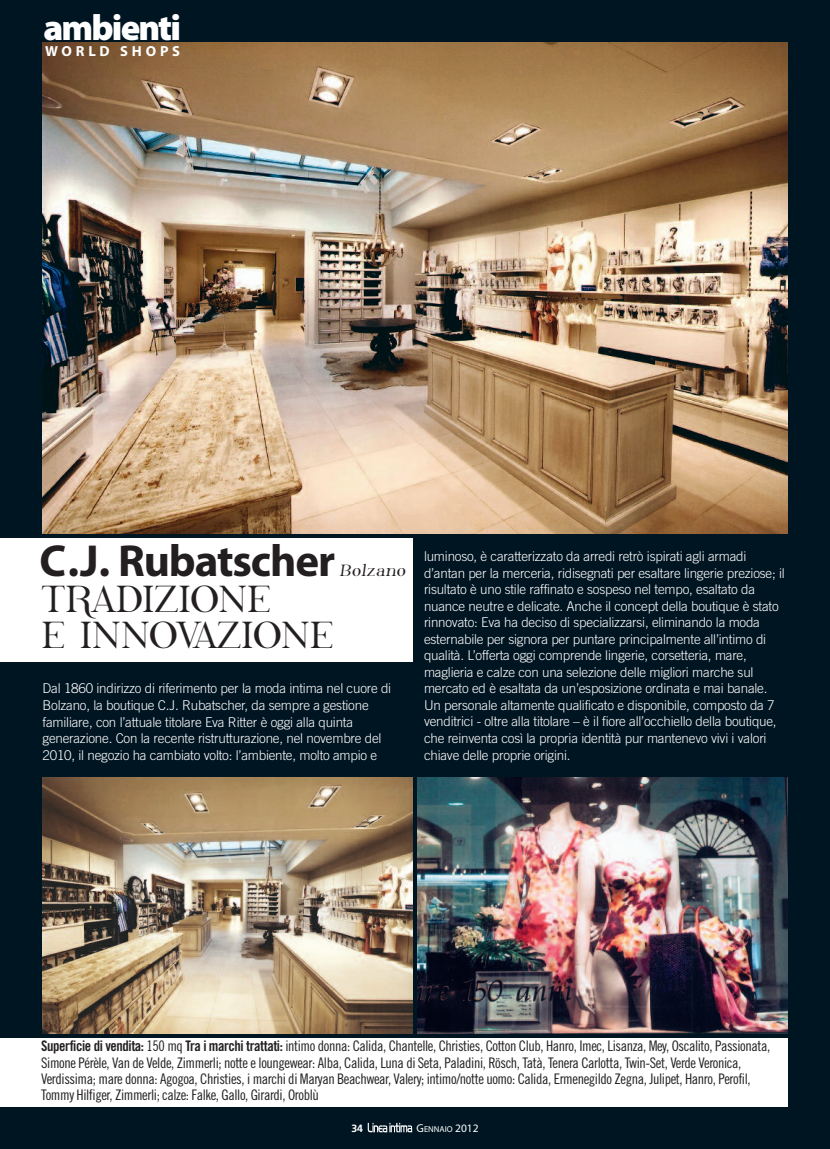
<style>
.page{position:relative;width:830px;height:1149px;background:#fff}
.page>*{position:absolute;margin:0;border:0;box-sizing:border-box;transform-origin:0 0}
.t1{font:700 45px "Myriad Pro";letter-spacing:-.025em;color:#231f20}
.t2{font:37.5px/36px "Phosphorus Selenide";letter-spacing:-.105em;color:#231f20}
.t3{font:900 36.45px "Myriad Pro";letter-spacing:-.05em;color:#fff}
.t4{font:18px "Phosphorus";letter-spacing:-.025em;color:#231f20}
.t5{font:14.55px/16.2px "Trade Gothic Cond Eighteen";letter-spacing:-.03em;color:#231f20}
.t6{font:700 14.55px "Myriad Pro";letter-spacing:.26em;color:#fff}
.t7{font:300 13.5px/16.5px "Trade Gothic";letter-spacing:-.015em;color:#fff}
.t8{font:700 10.5px "Frutiger";color:#fff}
.t9{font:8.55px "Myriad Pro";color:#fff}
.s1{font-family:"Trade Gothic Bold Cond Twenty"}
.s2{font-size:11.4px}
</style>
<div class="page">
<div style="left:0;top:0;width:829px;height:1148px;background:#001522"></div>
<img style="left:43px;top:43px;width:744px;height:490px">
<div style="left:0;top:538px;width:412px;height:123px;background:#fff"></div>
<img style="left:43px;top:777px;width:369px;height:256px">
<img style="left:417px;top:777px;width:370px;height:256px">
<img style="left:367px;top:1122px;width:45px;height:9px">
<div style="left:0;top:1037px;width:787px;height:68px;background:#fff"></div>
<h3 class="t3" style="left:43px;top:14px;width:139px">ambienti</h3>
<p class="t6" style="left:45px;top:45px;width:137px">WORLD SHOPS</p>
<h1 class="t1" style="left:40px;top:543px;width:297px">C.J. Rubatscher</h1>
<h3 class="t4" style="left:338px;top:561px;width:69px">Bolzano</h3>
<h2 class="t2" style="left:40px;top:582px;width:297px">TRADIZIONE<br>E INNOVAZIONE</h2>
<p class="t7" style="left:43px;top:681px;width:350px">Dal 1860 indirizzo di riferimento per la moda intima nel cuore di Bolzano, la boutique C.J. Rubatscher, da sempre a gestione familiare, con l’attuale titolare Eva Ritter è oggi alla quinta generazione. Con la recente ristrutturazione, nel novembre del 2010, il negozio ha cambiato volto: l’ambiente, molto ampio e</p>
<p class="t7" style="left:424px;top:549px;width:362px">luminoso, è caratterizzato da arredi retrò ispirati agli armadi d’antan per la merceria, ridisegnati per esaltare lingerie preziose; il risultato è uno stile raffinato e sospeso nel tempo, esaltato da nuance neutre e delicate. Anche il concept della boutique è stato rinnovato: Eva ha deciso di specializzarsi, eliminando la moda esternabile per signora per puntare principalmente all’intimo di qualità. L’offerta oggi comprende lingerie, corsetteria, mare, maglieria e calze con una selezione delle migliori marche sul mercato ed è esaltata da un’esposizione ordinata e mai banale.<br>Un personale altamente qualificato e disponibile, composto da 7 venditrici - oltre alla titolare – è il fiore all’occhiello della boutique, che reinventa così la propria identità pur mantenevo vivi i valori chiave delle proprie origini.</p>
<p class="t5" style="left:41px;top:1038px;width:730px"><span class="s1">Superficie di vendita:</span> 150 mq <span class="s1">Tra i marchi trattati:</span> intimo donna: Calida, Chantelle, Christies, Cotton Club, Hanro, Imec, Lisanza, Mey, Oscalito, Passionata, Simone Pérèle, Van de Velde, Zimmerli; notte e loungewear: Alba, Calida, Luna di Seta, Paladini, Rösch, Tatà, Tenera Carlotta, Twin-Set, Verde Veronica, Verdissima; mare donna: Agogoa, Christies, i marchi di Maryan Beachwear, Valery; intimo/notte uomo: Calida, Ermenegildo Zegna, Julipet, Hanro, Perofil, Tommy Hilfiger, Zimmerli; calze: Falke, Gallo, Girardi, Oroblù</p>
<p class="t8" style="left:351px;top:1124px;width:13px">34</p>
<p class="t9" style="left:416px;top:1125px;width:63px"><span class="s2">G</span>ENNAIO <span class="s2">2012</span></p>
</div>
